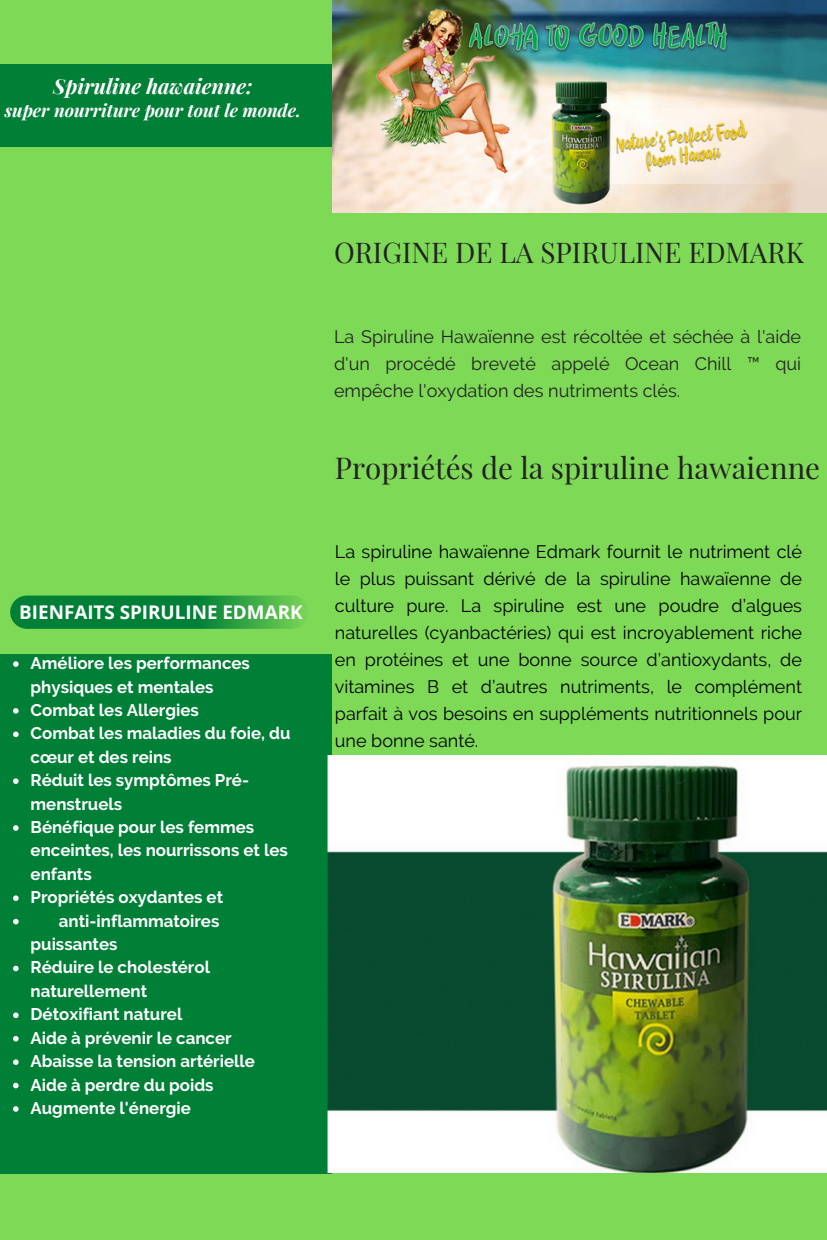
<style>
.page{position:relative;width:827px;height:1240px;background:#7ed957}
.page>*{position:absolute;margin:0;border:0;box-sizing:border-box;transform-origin:0 0}
.t1{font:29.55px "Playfair Display";color:#222}
.t2{font:28.05px "Playfair Display";color:#222}
.t3{font:italic 700 20.7px "Playfair Display";color:#fff}
.t4{font:700 18.9px "Open Sans";color:#fff}
.t5{font:18px/27px "Raleway";color:#000;text-align:justify}
.t6{font:18px/27px "Raleway";color:#222;text-align:justify}
.t7{font:italic 700 17.7px "Playfair Display";color:#fff}
.t8{font:700 16.8px/23.4px "Raleway";color:#fff}
</style>
<div class="page">
<div style="left:0;top:64px;width:233px;height:82px;background:#008037"></div>
<svg style="left:10px;top:595px;width:291px;height:34px"></svg>
<div style="left:0;top:654px;width:332px;height:519px;background:#008037"></div>
<div style="left:83px;top:64px;width:251px;height:82px;background:#008037"></div>
<img style="left:332px;top:0;width:495px;height:213px">
<img style="left:327px;top:755px;width:500px;height:417px">
<svg style="left:13px;top:661px;width:6px;height:6px"></svg>
<svg style="left:13px;top:708px;width:6px;height:6px"></svg>
<svg style="left:13px;top:731px;width:6px;height:6px"></svg>
<svg style="left:13px;top:778px;width:6px;height:6px"></svg>
<svg style="left:13px;top:825px;width:6px;height:6px"></svg>
<svg style="left:13px;top:895px;width:6px;height:6px"></svg>
<svg style="left:13px;top:919px;width:6px;height:5px"></svg>
<svg style="left:13px;top:965px;width:6px;height:6px"></svg>
<svg style="left:13px;top:1012px;width:6px;height:6px"></svg>
<svg style="left:13px;top:1036px;width:6px;height:5px"></svg>
<svg style="left:13px;top:1059px;width:6px;height:6px"></svg>
<svg style="left:13px;top:1083px;width:6px;height:5px"></svg>
<svg style="left:13px;top:1106px;width:6px;height:6px"></svg>
<p class="t3" style="left:53px;top:72px;width:201px">Spiruline hawaienne:</p>
<p class="t7" style="left:5px;top:97px;width:298px">super nourriture pour tout le monde.</p>
<p class="t4" style="left:19px;top:599px;width:285px">BIENFAITS SPIRULINE EDMARK</p>
<p class="t8" style="left:31px;top:651px;width:221px">Améliore les performances physiques et mentales</p>
<p class="t8" style="left:31px;top:698px;width:170px">Combat les Allergies</p>
<p class="t8" style="left:31px;top:722px;width:261px">Combat les maladies du foie, du cœur et des reins</p>
<p class="t8" style="left:31px;top:768px;width:220px">Réduit les symptômes Pré&shy;menstruels</p>
<p class="t8" style="left:31px;top:815px;width:259px">Bénéfique pour les femmes enceintes, les nourrissons et les enfants</p>
<p class="t8" style="left:31px;top:885px;width:194px">Propriétés oxydantes et</p>
<p class="t8" style="left:31px;top:909px;width:190px;text-indent:28px">anti-inflammatoires puissantes</p>
<p class="t8" style="left:31px;top:956px;width:181px">Réduire le cholestérol naturellement</p>
<p class="t8" style="left:31px;top:1002px;width:153px">Détoxifiant naturel</p>
<p class="t8" style="left:31px;top:1026px;width:203px">Aide à prévenir le cancer</p>
<p class="t8" style="left:31px;top:1049px;width:226px">Abaisse la tension artérielle</p>
<p class="t8" style="left:31px;top:1073px;width:185px">Aide à perdre du poids</p>
<p class="t8" style="left:31px;top:1096px;width:162px">Augmente l'énergie</p>
<p class="t2" style="left:334px;top:233px;width:471px">ORIGINE DE LA SPIRULINE EDMARK</p>
<p class="t6" style="left:334px;top:323px;width:469px">La Spiruline Hawaïenne est récoltée et séchée à l'aide d'un procédé breveté appelé Ocean Chill ™ qui empêche l'oxydation des nutriments clés.</p>
<p class="t1" style="left:335px;top:447px;width:487px">Propriétés de la spiruline hawaienne</p>
<p class="t5" style="left:335px;top:538px;width:469px">La spiruline hawaïenne Edmark fournit le nutriment clé le plus puissant dérivé de la spiruline hawaïenne de culture pure. La spiruline est une poudre d’algues naturelles (cyanbactéries) qui est incroyablement riche en protéines et une bonne source d’antioxydants, de vitamines B et d’autres nutriments, le complément parfait à vos besoins en suppléments nutritionnels pour une bonne santé.</p>
</div>
